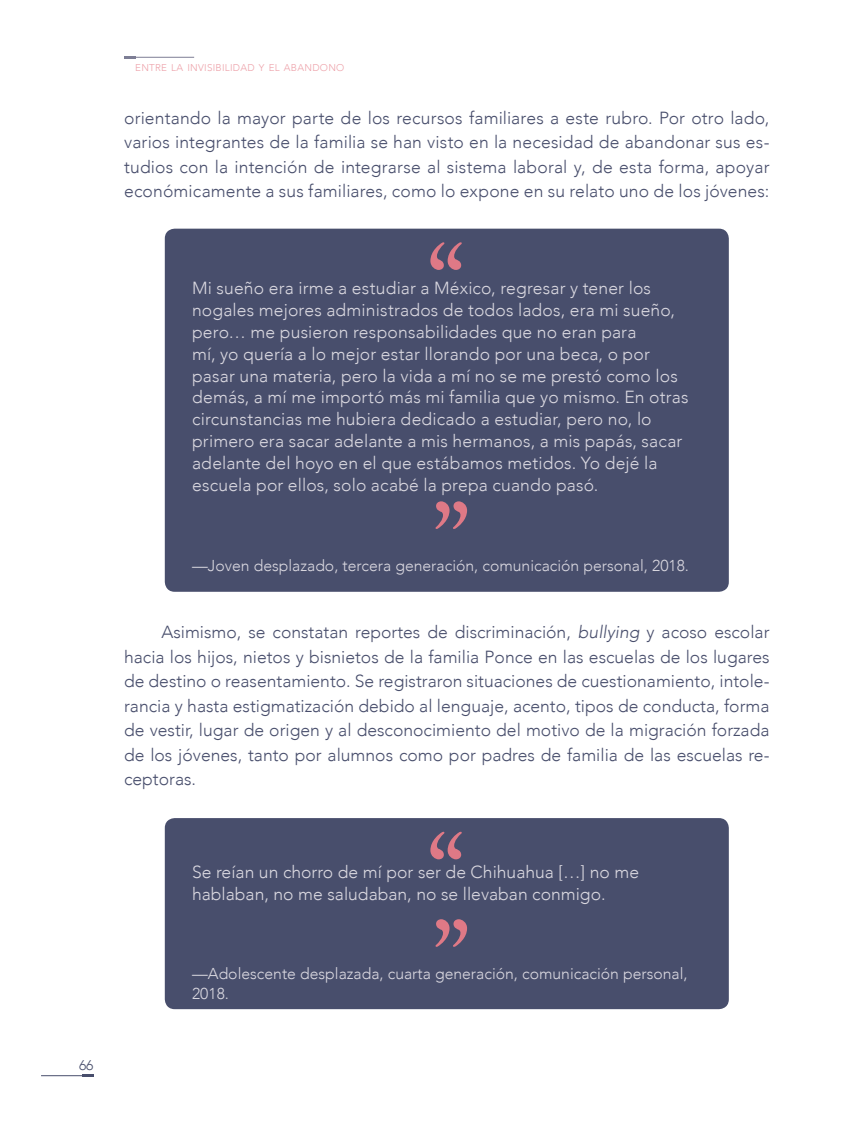
<style>
.page{position:relative;width:844px;height:1141px;background:#fff}
.page>*{position:absolute;margin:0;border:0;box-sizing:border-box;transform-origin:0 0}
.t1{font:105px/87.5px "Adobe Caslon Pro";color:#df7986}
.Texto_General_con_Sa{font:300 17.5px/24.5px "Avenir";color:#484e6c;text-align:justify}
.t2{font:300 17.5px/21.9px "Avenir";letter-spacing:.01em;color:#dad8e0}
.t3{font:300 15.75px/20.1px "Avenir";color:#dad8e0}
.t4{font:300 14px "Avenir";color:#484e6c}
.t5{font:300 9.8px "Avenir";letter-spacing:.03em;color:#eda1a9}
.s1{font-style:italic}
</style>
<div class="page">
<hr style="left:41px;top:1075px;width:53px;height:1px;background:#484e6c">
<hr style="left:124px;top:57px;width:70px;height:1px;background:#7d7e95">
<svg style="left:82px;top:1074px;width:12px;height:3px"></svg>
<div style="left:165px;top:229px;width:563px;height:363px;background:#484e6c;border-radius:10px"></div>
<div style="left:165px;top:818px;width:563px;height:191px;background:#484e6c;border-radius:10px"></div>
<p class="t4" style="left:79px;top:1057px;width:16px">66</p>
<p class="t5" style="left:135px;top:62px;width:211px">ENTRE LA INVISIBILIDAD Y EL ABANDONO</p>
<p class="Texto_General_con_Sa" style="left:124px;top:105px;width:646px">orientando la mayor parte de los recursos familiares a este rubro. Por otro lado, varios integrantes de la familia se han visto en la necesidad de abandonar sus es&shy;tudios con la intención de integrarse al sistema laboral y, de esta forma, apoyar económicamente a sus familiares, como lo expone en su relato uno de los jóvenes:</p>
<p class="t1" style="left:427px;top:238px;width:39px">“</p>
<p class="t2" style="left:192px;top:277px;width:498px">Mi sueño era irme a estudiar a México, regresar y tener los nogales mejores administrados de todos lados, era mi sueño, pero… me pusieron responsabilidades que no eran para<br>mí, yo quería a lo mejor estar llorando por una beca, o por pasar una materia, pero la vida a mí no se me prestó como los demás, a mí me importó más mi familia que yo mismo. En otras circunstancias me hubiera dedicado a estudiar, pero no, lo primero era sacar adelante a mis hermanos, a mis papás, sacar adelante del hoyo en el que estábamos metidos. Yo dejé la escuela por ellos, solo acabé la prepa cuando pasó.</p>
<p class="t1" style="left:432px;top:497px;width:39px">”</p>
<p class="t3" style="left:192px;top:555px;width:498px">—Joven desplazado, tercera generación, comunicación personal, 2018.</p>
<p class="Texto_General_con_Sa" style="left:124px;top:620px;width:646px;text-indent:37px">Asimismo, se constatan reportes de discriminación, <span class="s1">bullying</span> y acoso escolar hacia los hijos, nietos y bisnietos de la familia Ponce en las escuelas de los lugares de destino o reasentamiento. Se registraron situaciones de cuestionamiento, intole&shy;rancia y hasta estigmatización debido al lenguaje, acento, tipos de conducta, forma de vestir, lugar de origen y al desconocimiento del motivo de la migración forzada de los jóvenes, tanto por alumnos como por padres de familia de las escuelas re&shy;ceptoras.</p>
<p class="t1" style="left:427px;top:828px;width:45px">“ ”</p>
<p class="t2" style="left:192px;top:861px;width:448px">Se reían un chorro de mí por ser de Chihuahua […] no me hablaban, no me saludaban, no se llevaban conmigo.</p>
<p class="t3" style="left:192px;top:964px;width:497px">—Adolescente desplazada, cuarta generación, comunicación personal,<br>2018.</p>
</div>
